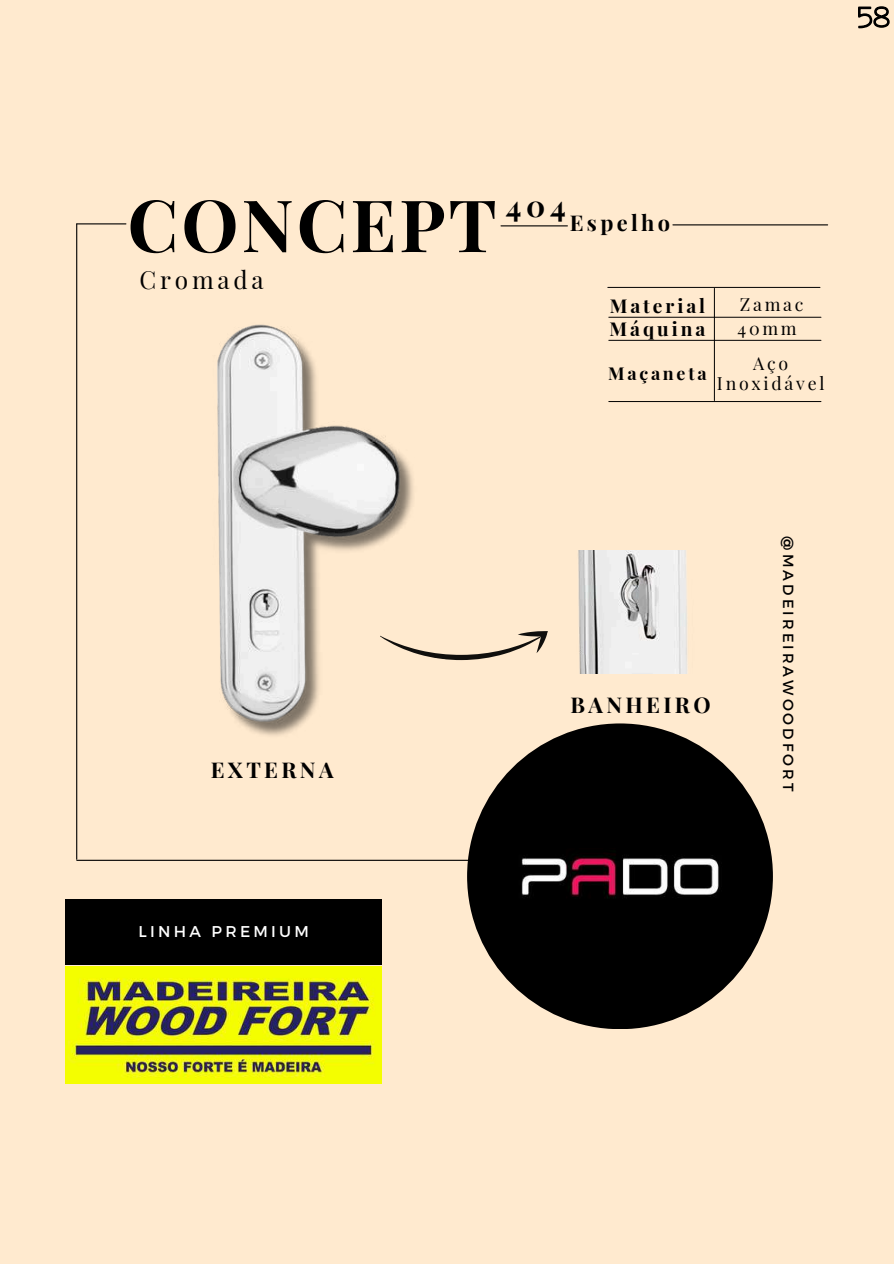
<style>
.page{position:relative;width:894px;height:1264px;background:#fff}
.page>*{position:absolute;margin:0;border:0;box-sizing:border-box;transform-origin:0 0}
.t1{font:700 72.3px "Playfair Display";letter-spacing:.04em;color:#000}
.t2{font:700 29.7px "Playfair Display";color:#000}
.t3{font:24.45px "Playfair Display";letter-spacing:.155em;color:#000}
.t4{font:700 21.75px "Playfair Display";letter-spacing:.155em;color:#000}
.t5{font:700 19.05px/23.1px "Playfair Display";letter-spacing:.155em;color:#000}
.t6{font:17.7px/23.5px "Playfair Display";letter-spacing:.155em;color:#000}
.t7{font:700 17.7px "Playfair Display";letter-spacing:.155em;color:#000}
.t8{font:15.6px "Montserrat";letter-spacing:.21em;color:#fff}
.t9{font:14.7px "Montserrat";letter-spacing:.21em;color:#000}
</style>
<div class="page">
<div style="left:0;top:0;width:893px;height:1263px;background:#ffeacf"></div>
<div style="left:467px;top:723px;width:305px;height:306px;background:#000;border-radius:50%"></div>
<div style="left:65px;top:899px;width:317px;height:66px;background:#000"></div>
<hr style="left:76px;top:224px;width:1px;height:635px;background:#000">
<img style="left:479px;top:735px;width:281px;height:282px;border-radius:50%">
<hr style="left:77px;top:223px;width:49px;height:1px;background:#000">
<img style="left:65px;top:966px;width:317px;height:117px">
<hr style="left:77px;top:859px;width:401px;height:1px;background:#000">
<hr style="left:672px;top:224px;width:155px;height:1px;background:#000">
<hr style="left:501px;top:225px;width:66px;height:1px;background:#000">
<hr style="left:608px;top:317px;width:212px;height:1px;background:#000">
<hr style="left:607px;top:287px;width:212px;height:1px;background:#000">
<hr style="left:608px;top:340px;width:212px;height:1px;background:#000">
<hr style="left:608px;top:401px;width:212px;height:1px;background:#000">
<hr style="left:713px;top:288px;width:1px;height:112px;background:#000">
<svg style="left:419px;top:631px;width:129px;height:30px"></svg>
<img style="left:217px;top:324px;width:202px;height:412px">
<svg style="left:858px;top:6px;width:32px;height:23px"></svg>
<img style="left:578px;top:550px;width:110px;height:123px">
<h1 class="t1" style="left:127px;top:174px;width:370px">CONCEPT</h1>
<h3 class="t3" style="left:139px;top:262px;width:125px">Cromada</h3>
<h2 class="t2" style="left:506px;top:184px;width:61px">404</h2>
<p class="t4" style="left:569px;top:208px;width:102px">Espelho</p>
<p class="t5" style="left:609px;top:294px;width:97px">Material<br>Máquina</p>
<p class="t6" style="left:737px;top:292px;width:68px">Zamac<br>40mm</p>
<p class="t7" style="left:608px;top:361px;width:100px">Maçaneta</p>
<p class="t6" style="left:716px;top:352px;width:109px;line-height:20px;text-align:center">Aço<br>Inoxidável</p>
<p class="t4" style="left:211px;top:754px;width:124px">EXTERNA</p>
<p class="t8" style="left:138px;top:921px;width:172px">LINHA PREMIUM</p>
<p class="t4" style="left:570px;top:689px;width:142px">BANHEIRO</p>
<p class="t9" style="left:797px;top:536px;width:257px;rotate:90deg">@MADEIREIRAWOODFORT</p>
</div>
